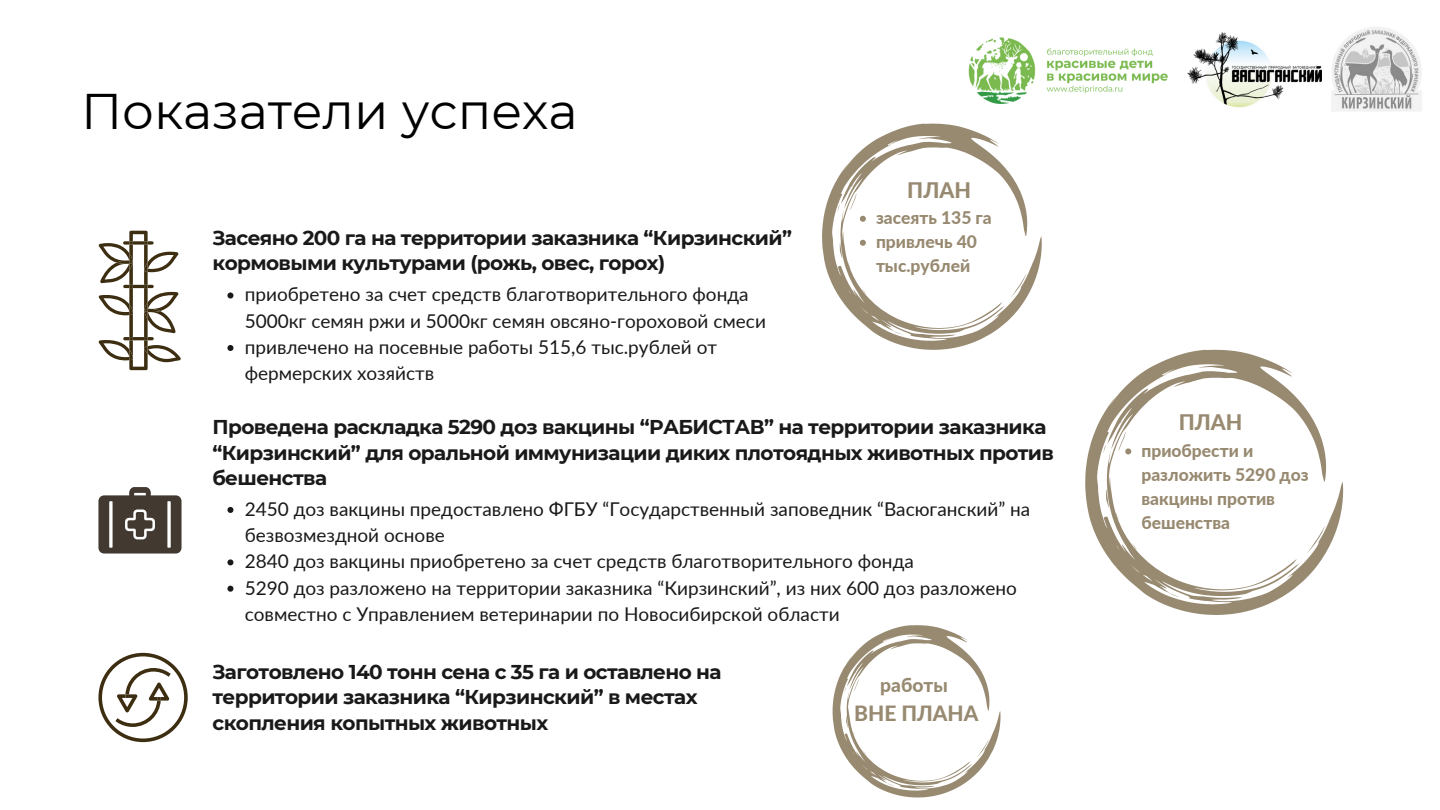
<style>
.page{position:relative;width:1440px;height:810px;background:#fff}
.page>*{position:absolute;margin:0;border:0;box-sizing:border-box;transform-origin:0 0}
.t1{font:50px "Montserrat";color:#000}
.t2{font:800 21.4px "Lato";color:#988a71}
.t3{font:800 21px "Lato";color:#988a71}
.t4{font:700 20px/25.5px "Montserrat";letter-spacing:-.03em;color:#191919}
.t5{font:800 19.2px "Lato";color:#988a71}
.t6{font:19px/26.2px "Lato";color:#191919}
.t7{font:800 17.4px/24px "Lato";color:#988a71}
</style>
<div class="page">
<svg style="left:227px;top:292px;width:6px;height:6px"></svg>
<svg style="left:227px;top:345px;width:6px;height:6px"></svg>
<svg style="left:822px;top:124px;width:220px;height:226px"></svg>
<svg style="left:1010px;top:273px;width:16px;height:25px"></svg>
<svg style="left:862px;top:288px;width:4px;height:6px"></svg>
<svg style="left:850px;top:193px;width:7px;height:17px"></svg>
<svg style="left:848px;top:263px;width:3px;height:6px"></svg>
<svg style="left:840px;top:242px;width:2px;height:17px"></svg>
<svg style="left:837px;top:204px;width:3px;height:8px"></svg>
<svg style="left:893px;top:331px;width:19px;height:5px"></svg>
<svg style="left:860px;top:216px;width:6px;height:6px"></svg>
<svg style="left:860px;top:240px;width:6px;height:6px"></svg>
<img style="left:1188px;top:33px;width:133px;height:75px">
<img style="left:968px;top:37px;width:220px;height:67px">
<img style="left:1331px;top:27px;width:91px;height:84px">
<svg style="left:99px;top:231px;width:82px;height:139px"></svg>
<svg style="left:98px;top:487px;width:84px;height:67px"></svg>
<svg style="left:227px;top:507px;width:6px;height:6px"></svg>
<svg style="left:227px;top:559px;width:6px;height:6px"></svg>
<svg style="left:227px;top:586px;width:6px;height:6px"></svg>
<svg style="left:1085px;top:350px;width:258px;height:265px"></svg>
<svg style="left:1306px;top:525px;width:19px;height:29px"></svg>
<svg style="left:1132px;top:543px;width:5px;height:7px"></svg>
<svg style="left:1116px;top:513px;width:3px;height:8px"></svg>
<svg style="left:1106px;top:489px;width:3px;height:19px"></svg>
<svg style="left:1103px;top:445px;width:3px;height:8px"></svg>
<svg style="left:1169px;top:593px;width:21px;height:6px"></svg>
<svg style="left:1118px;top:432px;width:13px;height:22px"></svg>
<svg style="left:98px;top:653px;width:90px;height:89px"></svg>
<svg style="left:833px;top:625px;width:168px;height:173px"></svg>
<p class="t1" style="left:81px;top:80px;width:498px">Показатели успеха</p>
<p class="t4" style="left:212px;top:225px;width:581px">Засеяно 200 га на территории заказника “Кирзинский” кормовыми культурами (рожь, овес, горох)</p>
<p class="t6" style="left:245px;top:281px;width:523px">приобретено за счет средств благотворительного фонда<br>5000кг семян ржи и 5000кг семян овсяно-гороховой смеси</p>
<p class="t6" style="left:245px;top:334px;width:474px">привлечено на посевные работы 515,6 тыс.рублей от фермерских хозяйств</p>
<p class="t2" style="left:907px;top:177px;width:65px">ПЛАН</p>
<p class="t7" style="left:876px;top:205px;width:117px">засеять 135 га</p>
<p class="t7" style="left:876px;top:229px;width:102px">привлечь 40 тыс.рублей</p>
<p class="t4" style="left:212px;top:414px;width:843px">Проведена раскладка 5290 доз вакцины “РАБИСТАВ” на территории заказника “Кирзинский” для оральной иммунизации диких плотоядных животных против бешенства</p>
<p class="t6" style="left:245px;top:495px;width:787px">2450 доз вакцины предоставлено ФГБУ “Государственный заповедник “Васюганский” на безвозмездной основе</p>
<p class="t6" style="left:245px;top:548px;width:671px">2840 доз вакцины приобретено за счет средств благотворительного фонда</p>
<p class="t6" style="left:245px;top:574px;width:774px">5290 доз разложено на территории заказника “Кирзинский”, из них 600 доз разложено совместно с Управлением ветеринарии по Новосибирской области</p>
<p class="t4" style="left:212px;top:659px;width:511px">Заготовлено 140 тонн сена с 35 га и оставлено на территории заказника “Кирзинский” в местах скопления копытных животных</p>
<p class="t5" style="left:880px;top:673px;width:69px">работы</p>
<p class="t3" style="left:854px;top:701px;width:126px">ВНЕ ПЛАНА</p>
<p class="t2" style="left:1179px;top:409px;width:65px">ПЛАН</p>
<p class="t7" style="left:1141px;top:438px;width:169px">приобрести и разложить 5290 доз вакцины против бешенства</p>
</div>
